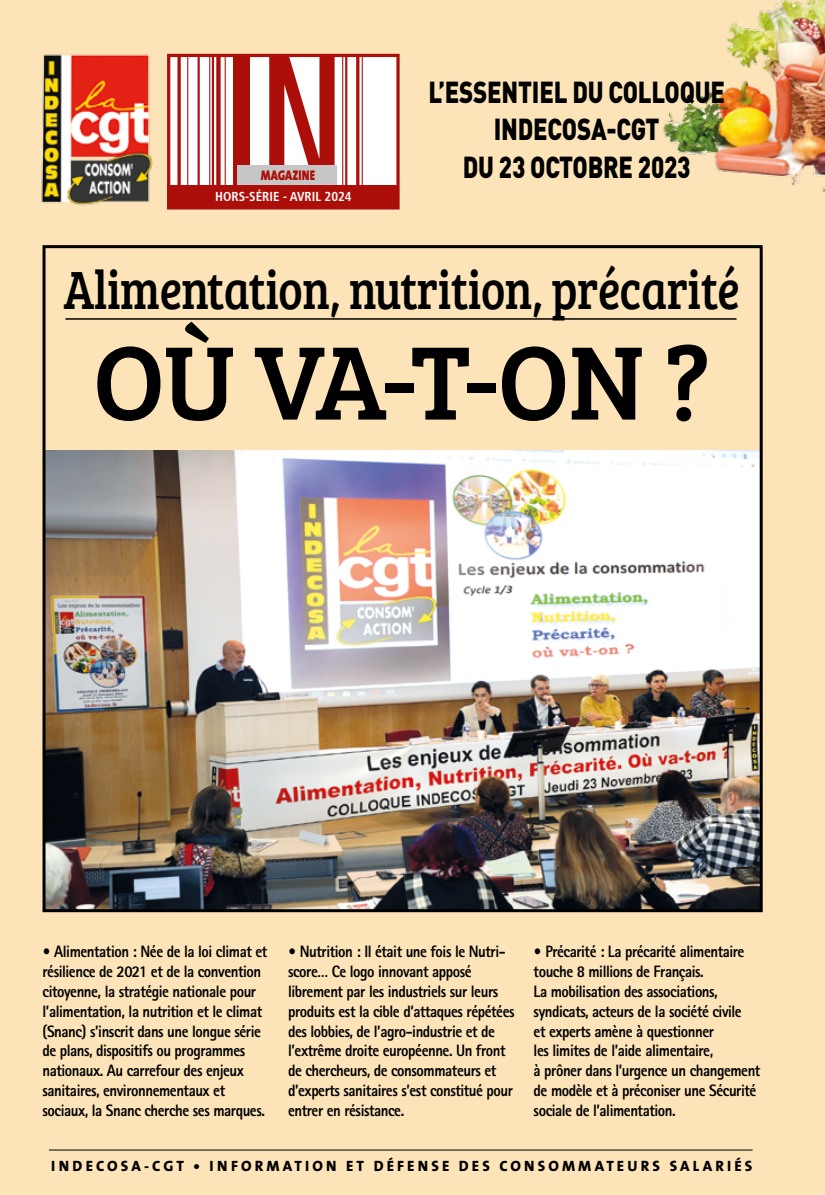
<style>
.page{position:relative;width:825px;height:1195px;background:#fce4b8}
.page>*{position:absolute;margin:0;border:0;box-sizing:border-box;transform-origin:0 0}
.t1{font:700 condensed 185.85px "Frutiger LT Std";color:#ac0f09;scale:.7 1}
.t2{font:108px "Bree Serif";color:#000}
.t3{font:55.5px "Bree Serif";letter-spacing:-.01em;color:#000;scale:.83 1}
.t4{font:900 30px/37.5px "DIN";letter-spacing:-.01em;color:#000;text-align:center;scale:.8 1}
.t5{font:800 16.5px/19.8px "Rotis Sans Serif";letter-spacing:-.03em;color:#000;scale:.9 1}
.t6{font:800 15px "The Sans";letter-spacing:.21em;color:#000}
.t7{font:900 14.1px "The Sans";color:#ac0f09;scale:.8 1}
.t8{font:700 condensed 13.05px "Frutiger LT Std";color:#fff}
</style>
<div class="page">
<div style="left:167px;top:55px;width:233px;height:154px;background:#fff"></div>
<div style="left:167px;top:54px;width:233px;height:156px;border:3px solid #ac0f09"></div>
<div style="left:167px;top:185px;width:232px;height:24px;background:#ac0f09"></div>
<hr style="left:198px;top:55px;width:2px;height:131px;background:#ac0f09">
<hr style="left:209px;top:55px;width:1px;height:131px;background:#ac0f09">
<hr style="left:212px;top:55px;width:2px;height:131px;background:#ac0f09">
<div style="left:216px;top:55px;width:5px;height:131px;background:#ac0f09"></div>
<hr style="left:225px;top:55px;width:1px;height:131px;background:#ac0f09">
<hr style="left:342px;top:55px;width:1px;height:131px;background:#ac0f09">
<hr style="left:345px;top:56px;width:2px;height:131px;background:#ac0f09">
<hr style="left:362px;top:55px;width:1px;height:131px;background:#ac0f09">
<hr style="left:187px;top:57px;width:1px;height:131px;background:#ac0f09">
<hr style="left:356px;top:55px;width:3px;height:131px;background:#ac0f09">
<div style="left:237px;top:165px;width:100px;height:20px;background:#c6c6c6"></div>
<img style="left:41px;top:54px;width:112px;height:152px">
<svg style="left:177px;top:55px;width:4px;height:130px"></svg>
<img style="left:47px;top:451px;width:712px;height:457px">
<hr style="left:65px;top:318px;width:671px;height:2px;background:#000">
<hr style="left:49px;top:1149px;width:704px;height:1px;background:#000">
<img style="left:662px;top:0;width:163px;height:192px">
<div style="left:43px;top:245px;width:720px;height:667px;border:3px solid #000"></div>
<h1 class="t1" style="left:224px;top:11px;width:174px">IN</h1>
<p class="t7" style="left:261px;top:163px;width:70px">MAGAZINE</p>
<p class="t8" style="left:215px;top:188px;width:138px">HORS-SÉRIE - AVRIL 2024</p>
<h3 class="t4" style="left:428px;top:72px;width:372px">L’ESSENTIEL DU COLLOQUE<br>INDECOSA-CGT<br>DU 23 OCTOBRE 2023</h3>
<h3 class="t3" style="left:64px;top:258px;width:816px">Alimentation, nutrition, précarité</h3>
<h2 class="t2" style="left:93px;top:322px;width:619px">OÙ VA-T-ON ?</h2>
<p class="t5" style="left:43px;top:942px;width:251px">• Alimentation : Née de la loi climat et résilience de 2021 et de la convention citoyenne, la stratégie nationale pour l’alimentation, la nutrition et le climat (Snanc) s’inscrit dans une longue série de plans, dispositifs ou programmes nationaux. Au carrefour des enjeux sanitaires, environnementaux et sociaux, la Snanc cherche ses marques.</p>
<p class="t5" style="left:288px;top:942px;width:253px">• Nutrition : Il était une fois le Nutri&shy;score… Ce logo innovant apposé librement par les industriels sur leurs produits est la cible d’attaques répétées des lobbies, de l’agro-industrie et de l’extrême droite européenne. Un front de chercheurs, de consommateurs et d’experts sanitaires s’est constitué pour entrer en résistance.</p>
<p class="t5" style="left:534px;top:942px;width:253px">• Précarité : La précarité alimentaire touche 8 millions de Français.<br>La mobilisation des associations, syndicats, acteurs de la société civile<br>et experts amène à questionner<br>les limites de l’aide alimentaire,<br>à prôner dans l’urgence un changement de modèle et à préconiser une Sécurité sociale de l’alimentation.</p>
<p class="t6" style="left:51px;top:1153px;width:703px">INDECOSA-CGT • INFORMATION ET DÉFENSE DES CONSOMMATEURS SALARIÉS</p>
</div>
